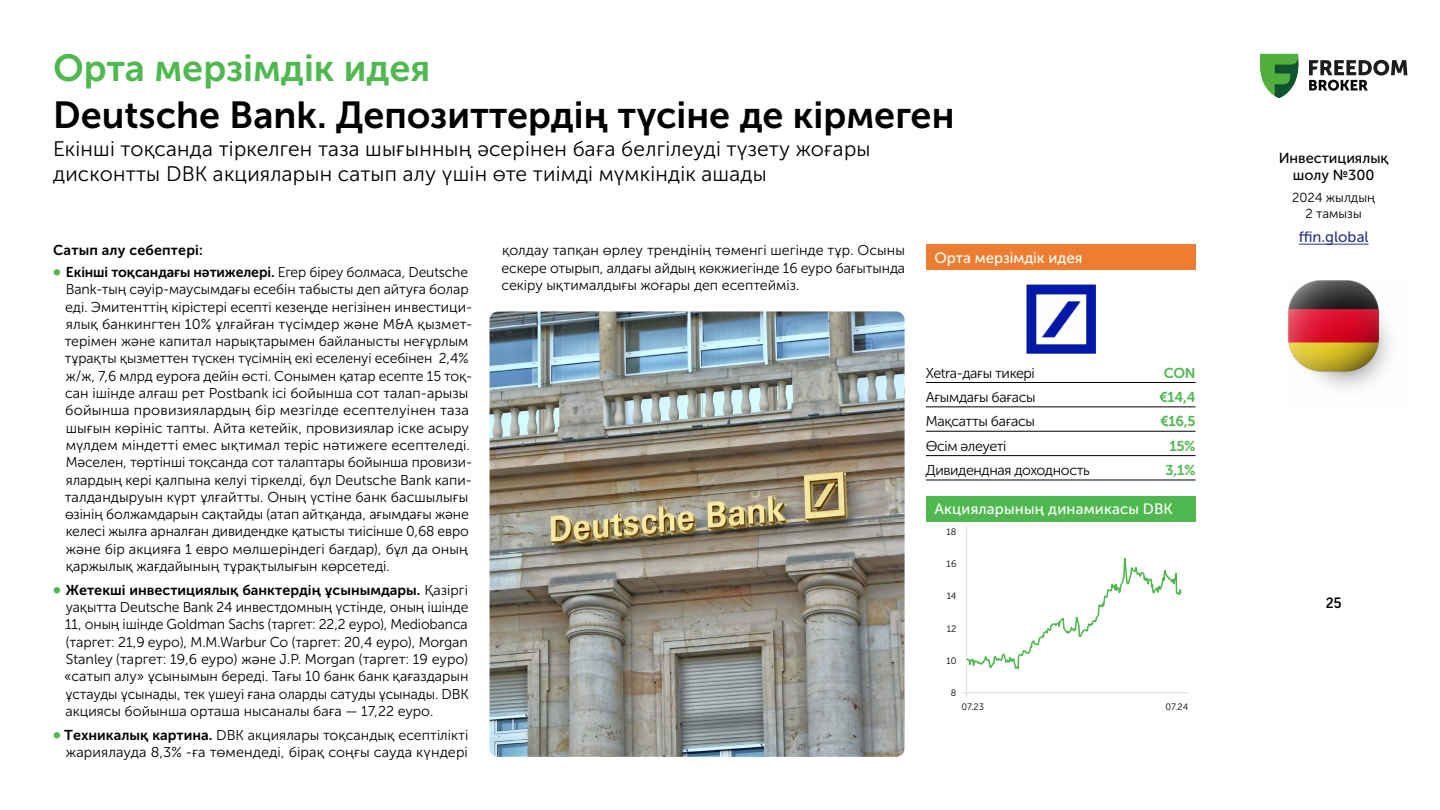
<style>
.page{position:relative;width:1440px;height:810px;background:#fff}
.page>*{position:absolute;margin:0;border:0;box-sizing:border-box;transform-origin:0 0}
.t1{font:37.5px "Museo Sans Cyrl 700";color:#000}
.t2{font:37.5px "Museo Sans Cyrl 700";color:#4fb84f}
.t3{font:21px/25.2px "Museo Sans Cyrl 300";letter-spacing:.01em;color:#000}
.t4{font:15px "Museo Sans Cyrl 500";letter-spacing:.01em;color:#fff}
.t5{font:15px "Museo Sans Cyrl 500";color:#293882}
.t6{font:14.48px/17.4px "Museo Sans Cyrl 500";color:#000;text-align:center}
.t7{font:500 14.48px "Good Pro";color:#000}
.t8{font:14.25px/17.3px "Museo Sans Cyrl 300";color:#000}
.t9{font:14.25px/21.5px "Museo Sans Cyrl 700";color:#000}
.t10{font:14.25px "Museo Sans Cyrl 300";letter-spacing:-.025em;color:#000}
.t11{font:14.25px "Museo Sans Cyrl 700";letter-spacing:-.025em;color:#4fb84f}
.t12{font:13.05px/15.7px "Museo Sans Cyrl 300";color:#000;text-align:center}
.t13{font:9.23px "Museo Sans Cyrl 300";color:#000}
.s1{font-family:"Museo Sans Cyrl 300"}
.s2{font-family:"Museo Sans Cyrl 700"}
</style>
<div class="page">
<hr style="left:1299px;top:244px;width:70px;height:1px;background:#293882">
<svg style="left:1260px;top:54px;width:38px;height:44px"></svg>
<svg style="left:1309px;top:60px;width:98px;height:31px"></svg>
<img style="left:1288px;top:281px;width:102px;height:108px">
<div style="left:926px;top:496px;width:270px;height:26px;background:#4fb84f"></div>
<hr style="left:962px;top:692px;width:226px;height:1px;background:#dcddde">
<hr style="left:966px;top:526px;width:1px;height:172px;background:#dcddde">
<svg style="left:967px;top:557px;width:215px;height:113px"></svg>
<div style="left:926px;top:245px;width:270px;height:25px;background:#ed7d30"></div>
<hr style="left:926px;top:382px;width:270px;height:1px;background:#000">
<hr style="left:926px;top:407px;width:270px;height:1px;background:#000">
<hr style="left:926px;top:431px;width:270px;height:1px;background:#000">
<hr style="left:926px;top:455px;width:270px;height:1px;background:#000">
<hr style="left:926px;top:480px;width:270px;height:1px;background:#000">
<img style="left:1026px;top:285px;width:69px;height:69px">
<img style="left:490px;top:311px;width:415px;height:446px">
<h1 class="t2" style="left:53px;top:47px;width:379px">Орта мерзімдік идея</h1>
<h1 class="t1" style="left:53px;top:95px;width:903px">Deutsche Bank. Депозиттердің түсіне де кірмеген</h1>
<h2 class="t3" style="left:53px;top:136px;width:819px">Екінші тоқсанда тіркелген таза шығынның әсерінен баға белгілеуді түзету жоғары дисконтты DBK акцияларын сатып алу үшін өте тиімді мүмкіндік ашады</h2>
<p class="t9" style="left:66px;top:240px;width:404px;text-indent:-13px">Cатып алу себептері:<br>Екінші тоқсандағы нәтижелері. <span class="s1">Егер біреу болмаса, Deutsche</span></p>
<p class="t8" style="left:65px;top:281px;width:409px">Bank-тың сәуір-маусымдағы есебін табысты деп айтуға болар еді. Эмитенттің кірістері есепті кезеңде негізінен инвестици&shy;ялық банкингтен 10% ұлғайған түсімдер және M&amp;A қызмет&shy;терімен және капитал нарықтарымен байланысты неғұрлым тұрақты қызметтен түскен түсімнің екі еселенуі есебінен 2,4% ж/ж, 7,6 млрд еуроға дейін өсті. Сонымен қатар есепте 15 тоқ&shy;сан ішінде алғаш рет Postbank ісі бойынша сот талап-арызы бойынша провизиялардың бір мезгілде есептелуінен таза шығын көрініс тапты. Айта кетейік, провизиялар іске асыру мүлдем міндетті емес ықтимал теріс нәтижеге есептеледі.<br>Мәселен, төртінші тоқсанда сот талаптары бойынша провизи&shy;ялардың кері қалпына келуі тіркелді, бұл Deutsche Bank капи&shy;талдандыруын күрт ұлғайтты. Оның үстіне банк басшылығы өзінің болжамдарын сақтайды (атап айтқанда, ағымдағы және келесі жылға арналған дивидендке қатысты тиісінше 0,68 евро және бір акцияға 1 евро мөлшеріндегі бағдар), бұл да оның қаржылық жағдайының тұрақтылығын көрсетеді.</p>
<p class="t9" style="left:66px;top:579px;width:404px">Жетекші инвестициялық банктердің ұсынымдары. <span class="s1">Қазіргі</span></p>
<p class="t8" style="left:64px;top:599px;width:406px;text-align:justify">уақытта Deutsche Bank 24 инвестдомның үстінде, оның ішінде 11, оның ішінде Goldman Sachs (таргет: 22,2 еуро), Mediobanca (таргет: 21,9 еуро), M.M.Warbur Co (таргет: 20,4 еуро), Morgan Stanley (таргет: 19,6 еуро) және J.P. Morgan (таргет: 19 еуро) «сатып алу» ұсынымын береді. Тағы 10 банк банк қағаздарын ұстауды ұсынады, тек үшеуі ғана оларды сатуды ұсынады. DBK акциясы бойынша орташа нысаналы баға — 17,22 еуро.</p>
<p class="t8" style="left:64px;top:726px;width:406px"><span class="s2">Техникалық картина.</span> DBK акциялары тоқсандық есептілікті жариялауда 8,3% -ға төмендеді, бірақ соңғы сауда күндері</p>
<p class="t8" style="left:501px;top:242px;width:405px;text-align:justify">қолдау тапқан өрлеу трендінің төменгі шегінде тұр. Осыны ескере отырып, алдағы айдың көкжиегінде 16 еуро бағытында секіру ықтималдығы жоғары деп есептейміз.</p>
<p class="t4" style="left:934px;top:249px;width:150px">Орта мерзімдік идея</p>
<p class="t10" style="left:926px;top:365px;width:111px">Xetra-дағы тикері</p>
<p class="t11" style="left:1164px;top:365px;width:33px">CON</p>
<p class="t10" style="left:926px;top:389px;width:111px">Ағымдағы бағасы</p>
<p class="t11" style="left:1160px;top:389px;width:37px">€14,4</p>
<p class="t10" style="left:926px;top:414px;width:111px">Мақсатты бағасы</p>
<p class="t11" style="left:1160px;top:414px;width:37px">€16,5</p>
<p class="t10" style="left:926px;top:438px;width:82px">Өсім әлеуеті</p>
<p class="t11" style="left:1169px;top:438px;width:28px">15%</p>
<p class="t10" style="left:926px;top:463px;width:166px">Дивидендная доходность</p>
<p class="t11" style="left:1166px;top:462px;width:31px">3,1%</p>
<p class="t4" style="left:934px;top:501px;width:240px">Акцияларының динамикасы DBK</p>
<p class="t13" style="left:947px;top:527px;width:11px">18</p>
<p class="t13" style="left:947px;top:559px;width:11px">16</p>
<p class="t13" style="left:947px;top:591px;width:11px">14</p>
<p class="t13" style="left:947px;top:624px;width:11px">12</p>
<p class="t13" style="left:946px;top:656px;width:12px">10</p>
<p class="t13" style="left:951px;top:688px;width:7px">8</p>
<p class="t13" style="left:962px;top:702px;width:24px">07.23</p>
<p class="t13" style="left:1166px;top:702px;width:24px">07.24</p>
<p class="t6" style="left:1279px;top:149px;width:111px">Инвестициялық шолу №300</p>
<p class="t12" style="left:1292px;top:190px;width:84px">2024 жылдың<br>2 тамызы</p>
<p class="t5" style="left:1299px;top:229px;width:71px">ffin.global</p>
<p class="t7" style="left:1326px;top:595px;width:17px">25</p>
</div>
